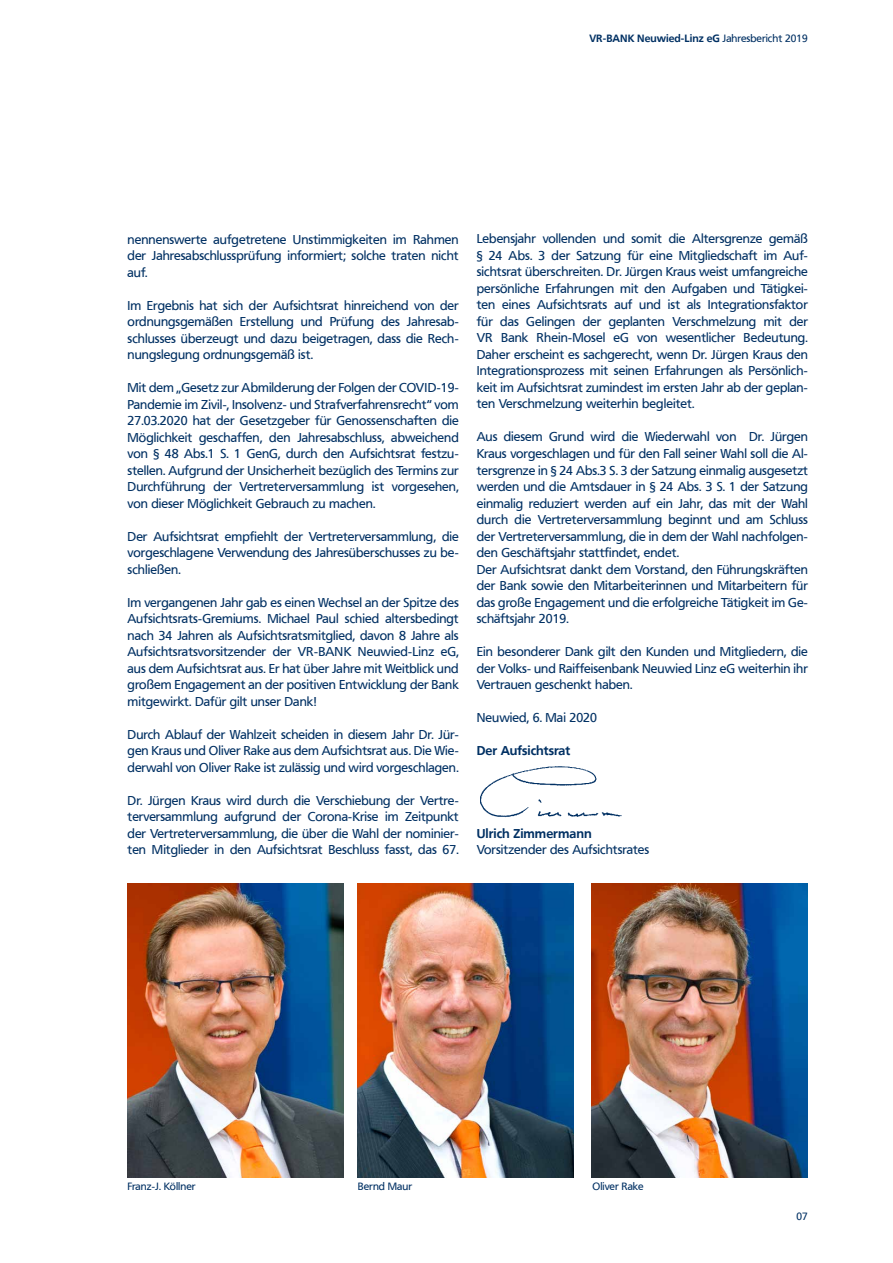
<style>
.page{position:relative;width:893px;height:1263px;background:#fff}
.page>*{position:absolute;margin:0;border:0;box-sizing:border-box;transform-origin:0 0}
.t1{font:12.75px/16.5px "Frutiger VR";color:#003063;text-align:justify}
.t2{font:700 12.75px "Frutiger VR";color:#003063}
.t3{font:700 10.5px "Frutiger VR";color:#003063}
.t4{font:10.5px "Frutiger VR";color:#003063}
.s1{font-weight:400}
</style>
<div class="page">
<img style="left:128px;top:884px;width:216px;height:294px">
<img style="left:592px;top:884px;width:216px;height:294px">
<img style="left:358px;top:884px;width:216px;height:294px">
<img style="left:480px;top:766px;width:142px;height:52px">
<p class="t3" style="left:589px;top:32px;width:220px">VR-BANK Neuwied-Linz eG <span class="s1">Jahresbericht 2019</span></p>
<p class="t1" style="left:128px;top:231px;width:333px">nennenswerte aufgetretene Unstimmigkeiten im Rahmen der Jahresabschlussprüfung informiert; solche traten nicht auf.</p>
<p class="t1" style="left:128px;top:297px;width:333px">Im Ergebnis hat sich der Aufsichtsrat hinreichend von der ordnungsgemäßen Erstellung und Prüfung des Jahresab&shy;schlusses überzeugt und dazu beigetragen, dass die Rech&shy;nungslegung ordnungsgemäß ist.</p>
<p class="t1" style="left:128px;top:379px;width:333px">Mit dem „Gesetz zur Abmilderung der Folgen der COVID-19- Pandemie im Zivil-, Insolvenz- und Strafverfahrensrecht“ vom 27.03.2020 hat der Gesetzgeber für Genossenschaften die Möglichkeit geschaffen, den Jahresabschluss, abweichend von § 48 Abs.1 S. 1 GenG, durch den Aufsichtsrat festzu&shy;stellen. Aufgrund der Unsicherheit bezüglich des Termins zur Durchführung der Vertreterversammlung ist vorgesehen, von dieser Möglichkeit Gebrauch zu machen.</p>
<p class="t1" style="left:128px;top:528px;width:333px">Der Aufsichtsrat empfiehlt der Vertreterversammlung, die vorgeschlagene Verwendung des Jahresüberschusses zu be&shy;schließen.</p>
<p class="t1" style="left:128px;top:594px;width:333px">Im vergangenen Jahr gab es einen Wechsel an der Spitze des Aufsichtsrats-Gremiums. Michael Paul schied altersbedingt nach 34 Jahren als Aufsichtsratsmitglied, davon 8 Jahre als Aufsichtsratsvorsitzender der VR-BANK Neuwied-Linz eG, aus dem Aufsichtsrat aus. Er hat über Jahre mit Weitblick und großem Engagement an der positiven Entwicklung der Bank mitgewirkt. Dafür gilt unser Dank!</p>
<p class="t1" style="left:128px;top:726px;width:333px">Durch Ablauf der Wahlzeit scheiden in diesem Jahr Dr. Jür&shy;gen Kraus und Oliver Rake aus dem Aufsichtsrat aus. Die Wie&shy;derwahl von Oliver Rake ist zulässig und wird vorgeschlagen.</p>
<p class="t1" style="left:128px;top:792px;width:333px">Dr. Jürgen Kraus wird durch die Verschiebung der Vertre&shy;terversammlung aufgrund der Corona-Krise im Zeitpunkt der Vertreterversammlung, die über die Wahl der nominier&shy;ten Mitglieder in den Aufsichtsrat Beschluss fasst, das 67.</p>
<p class="t1" style="left:477px;top:231px;width:333px">Lebensjahr vollenden und somit die Altersgrenze gemäß § 24 Abs. 3 der Satzung für eine Mitgliedschaft im Auf&shy;sichtsrat überschreiten. Dr. Jürgen Kraus weist umfangreiche persönliche Erfahrungen mit den Aufgaben und Tätigkei&shy;ten eines Aufsichtsrats auf und ist als Integrationsfaktor für das Gelingen der geplanten Verschmelzung mit der VR Bank Rhein-Mosel eG von wesentlicher Bedeutung.<br>Daher erscheint es sachgerecht, wenn Dr. Jürgen Kraus den Integrationsprozess mit seinen Erfahrungen als Persönlich&shy;keit im Aufsichtsrat zumindest im ersten Jahr ab der geplan&shy;ten Verschmelzung weiterhin begleitet.</p>
<p class="t1" style="left:477px;top:429px;width:333px;text-align:left">Aus diesem Grund wird die Wiederwahl von Dr. Jürgen Kraus vorgeschlagen und für den Fall seiner Wahl soll die Al&shy;tersgrenze in § 24 Abs.3 S. 3 der Satzung einmalig ausgesetzt werden und die Amtsdauer in § 24 Abs. 3 S. 1 der Satzung einmalig reduziert werden auf ein Jahr, das mit der Wahl durch die Vertreterversammlung beginnt und am Schluss der Vertreterversammlung, die in dem der Wahl nachfolgen&shy;den Geschäftsjahr stattfindet, endet.<br>Der Aufsichtsrat dankt dem Vorstand, den Führungskräften der Bank sowie den Mitarbeiterinnen und Mitarbeitern für das große Engagement und die erfolgreiche Tätigkeit im Ge&shy;schäftsjahr 2019.</p>
<p class="t1" style="left:477px;top:643px;width:333px">Ein besonderer Dank gilt den Kunden und Mitgliedern, die der Volks- und Raiffeisenbank Neuwied Linz eG weiterhin ihr Vertrauen geschenkt haben.</p>
<p class="t1" style="left:477px;top:709px;width:122px">Neuwied, 6. Mai 2020</p>
<p class="t2" style="left:477px;top:743px;width:95px">Der Aufsichtsrat</p>
<p class="t2" style="left:477px;top:825px;width:117px">Ulrich Zimmermann</p>
<p class="t1" style="left:477px;top:841px;width:174px">Vorsitzender des Aufsichtsrates</p>
<p class="t4" style="left:128px;top:1180px;width:69px">Franz-J. Köllner</p>
<p class="t4" style="left:358px;top:1180px;width:56px">Bernd Maur</p>
<p class="t4" style="left:592px;top:1180px;width:53px">Oliver Rake</p>
<p class="t4" style="left:796px;top:1210px;width:13px">07</p>
</div>
